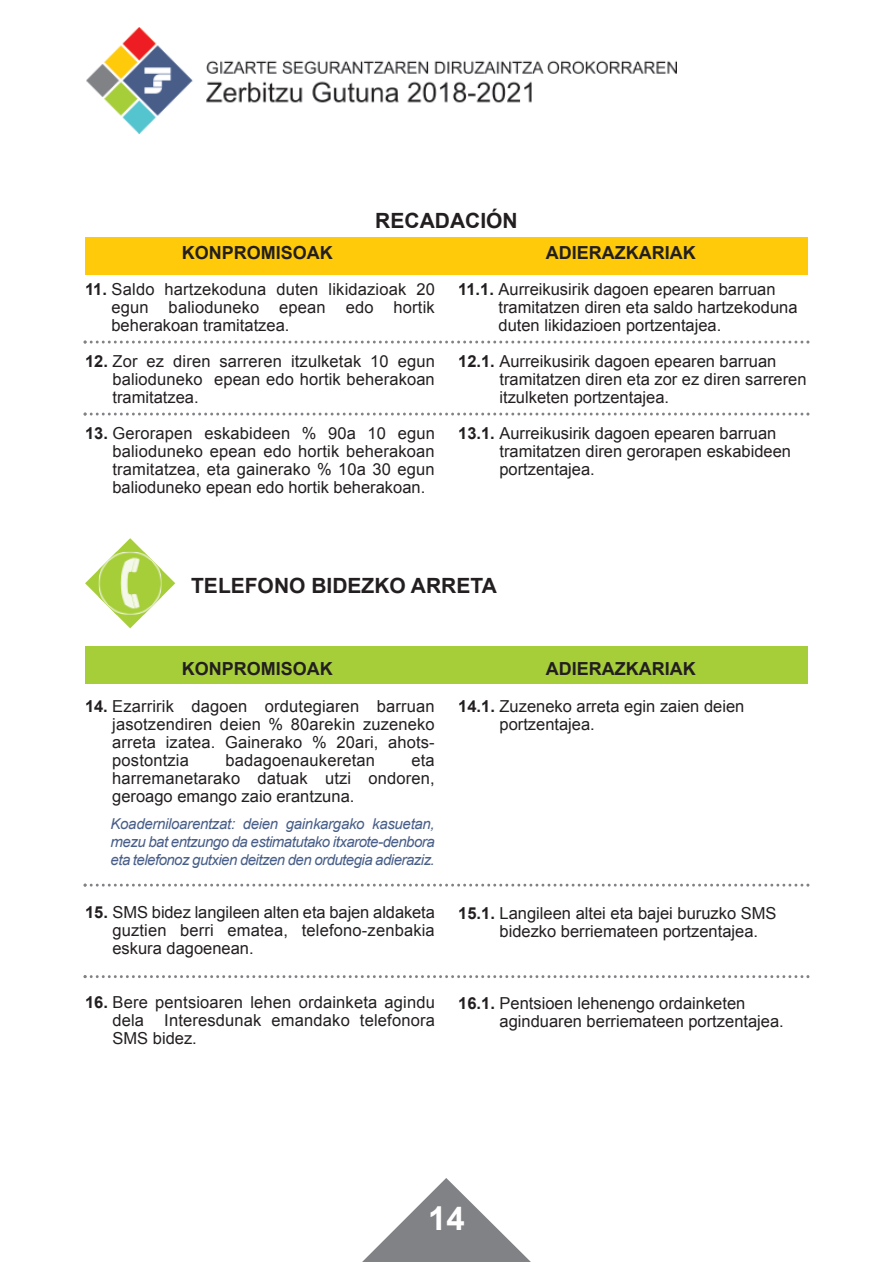
<style>
.page{position:relative;width:893px;height:1263px;background:#fff}
.page>*{position:absolute;margin:0;border:0;box-sizing:border-box;transform-origin:0 0}
.t1{font:700 33px "Arial";color:#fff}
.t2{font:700 21px "Arial";color:#231f20}
.t3{font:700 18px "Arial";color:#231f20}
.t4{font:16.5px/18px "Arial";color:#231f20;text-align:justify}
.t5{font:italic 15px/18px "Arial";letter-spacing:-.035em;color:#485e88;text-align:justify}
.s1{font-weight:700}
</style>
<div class="page">
<div style="left:85px;top:646px;width:723px;height:37px;background:#a6ce39"></div>
<div style="left:85px;top:237px;width:723px;height:37px;background:#feca0a"></div>
<img style="left:86px;top:28px;width:590px;height:106px">
<svg style="left:362px;top:1178px;width:169px;height:84px"></svg>
<svg style="left:84px;top:341px;width:725px;height:3px"></svg>
<svg style="left:84px;top:413px;width:725px;height:3px"></svg>
<svg style="left:84px;top:884px;width:725px;height:3px"></svg>
<svg style="left:84px;top:975px;width:725px;height:3px"></svg>
<svg style="left:85px;top:538px;width:90px;height:90px"></svg>
<img style="left:99px;top:552px;width:62px;height:62px">
<p class="t2" style="left:375px;top:209px;width:144px">RECADACIÓN</p>
<p class="t3" style="left:182px;top:243px;width:153px">KONPROMISOAK</p>
<p class="t3" style="left:546px;top:243px;width:151px">ADIERAZKARIAK</p>
<p class="t4" style="left:111px;top:280px;width:325px;text-indent:-26px"><span class="s1">11.</span> Saldo hartzekoduna duten likidazioak 20 egun balioduneko epean edo hortik beherakoan tramitatzea.</p>
<p class="t4" style="left:112px;top:352px;width:324px;text-indent:-27px"><span class="s1">12.</span> Zor ez diren sarreren itzulketak 10 egun balioduneko epean edo hortik beherakoan tramitatzea.</p>
<p class="t4" style="left:112px;top:424px;width:324px;text-indent:-27px"><span class="s1">13.</span> Gerorapen eskabideen % 90a 10 egun balioduneko epean edo hortik beherakoan tramitatzea, eta gainerako % 10a 30 egun balioduneko epean edo hortik beherakoan.</p>
<p class="t4" style="left:498px;top:280px;width:301px;text-align:left;text-indent:-40px"><span class="s1">11.1.</span> Aurreikusirik dagoen epearen barruan tramitatzen diren eta saldo hartzekoduna duten likidazioen portzentajea.</p>
<p class="t4" style="left:499px;top:352px;width:309px;text-align:left;text-indent:-41px"><span class="s1">12.1.</span> Aurreikusirik dagoen epearen barruan tramitatzen diren eta zor ez diren sarreren itzulketen portzentajea.</p>
<p class="t4" style="left:499px;top:424px;width:293px;text-align:left;text-indent:-41px"><span class="s1">13.1.</span> Aurreikusirik dagoen epearen barruan tramitatzen diren gerorapen eskabideen portzentajea.</p>
<p class="t2" style="left:191px;top:574px;width:307px">TELEFONO BIDEZKO ARRETA</p>
<p class="t3" style="left:182px;top:659px;width:153px">KONPROMISOAK</p>
<p class="t3" style="left:546px;top:659px;width:151px">ADIERAZKARIAK</p>
<p class="t4" style="left:112px;top:698px;width:324px;text-indent:-27px"><span class="s1">14.</span> Ezarririk dagoen ordutegiaren barruan jasotzendiren deien % 80arekin zuzeneko arreta izatea. Gainerako % 20ari, ahots&shy;postontzia</p>
<p class="t4" style="left:225px;top:752px;width:151px">badagoenaukeretan</p>
<p class="t4" style="left:112px;top:752px;width:324px;text-indent:299px">eta harremanetarako datuak utzi ondoren, geroago emango zaio erantzuna.</p>
<p class="t5" style="left:111px;top:815px;width:326px">Koaderniloarentzat: deien gainkargako kasuetan, mezu bat entzungo da estimatutako itxarote-denbora eta telefonoz gutxien deitzen den ordutegia adieraziz.</p>
<p class="t4" style="left:112px;top:903px;width:324px;text-indent:-27px"><span class="s1">15.</span> SMS bidez langileen alten eta bajen aldaketa guztien berri ematea, telefono-zenbakia eskura dagoenean.</p>
<p class="t4" style="left:112px;top:993px;width:324px;text-indent:-27px"><span class="s1">16.</span> Bere pentsioaren lehen ordainketa agindu dela Interesdunak emandako telefonora SMS bidez.</p>
<p class="t4" style="left:499px;top:698px;width:246px;text-indent:-41px"><span class="s1">14.1.</span> Zuzeneko arreta egin zaien deien portzentajea.</p>
<p class="t4" style="left:499px;top:904px;width:279px;text-indent:-41px"><span class="s1">15.1.</span> Langileen altei eta bajei buruzko SMS bidezko berriemateen portzentajea.</p>
<p class="t4" style="left:499px;top:994px;width:286px;text-indent:-41px"><span class="s1">16.1.</span> Pentsioen lehenengo ordainketen aginduaren berriemateen portzentajea.</p>
<h1 class="t1" style="left:428px;top:1200px;width:38px">14</h1>
</div>
